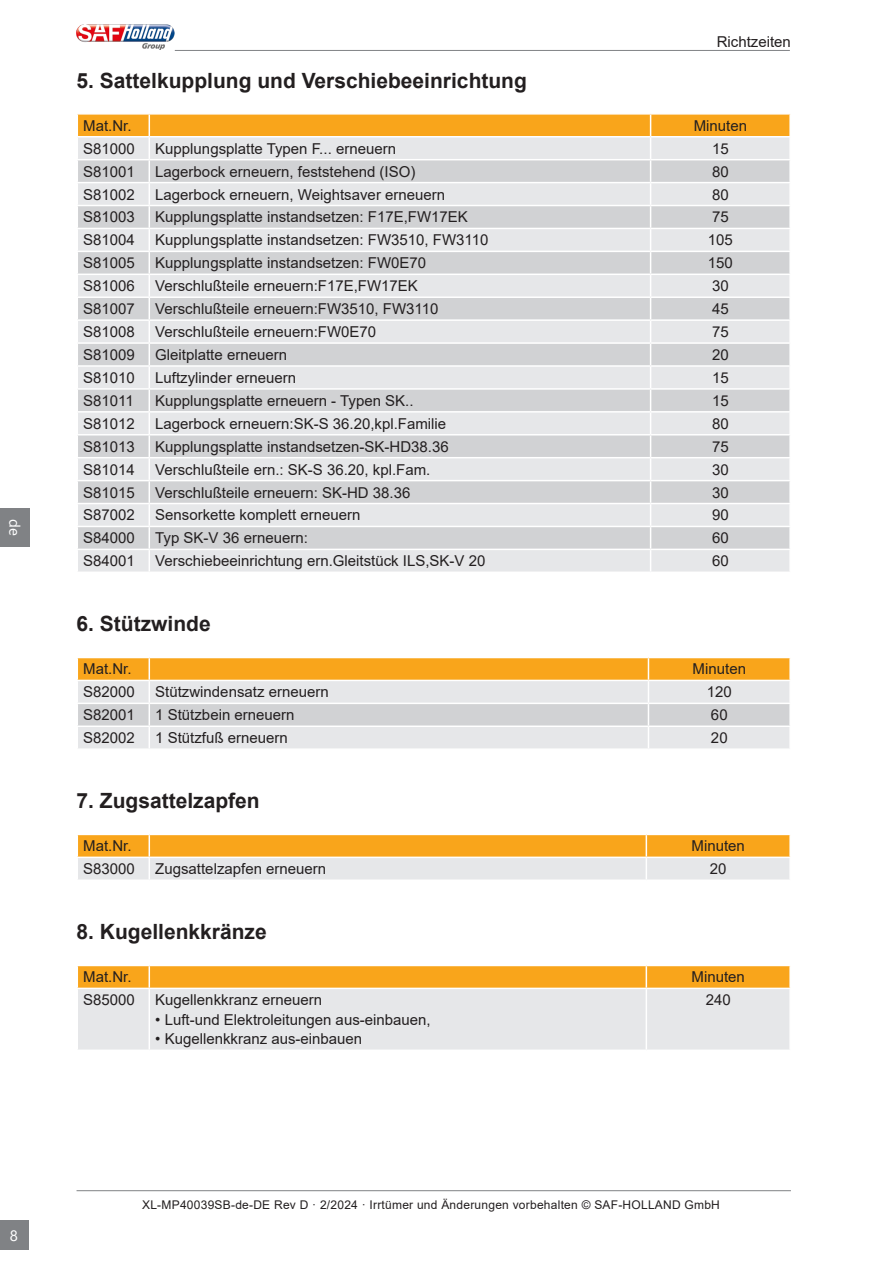
<style>
.page{position:relative;width:893px;height:1263px;background:#fff}
.page>*{position:absolute;margin:0;border:0;box-sizing:border-box;transform-origin:0 0}
.t1{font:700 21px "Arial";color:#231f20}
.t2{font:15px "Arial";color:#231f20}
.t3{font:15px "Segoe UI";color:#fff}
.t4{font:12px "Arial";letter-spacing:.02em;color:#231f20}
</style>
<div class="page">
<hr style="left:175px;top:50px;width:615px;height:1px;background:#808285">
<img style="left:77px;top:25px;width:98px;height:25px">
<hr style="left:77px;top:1190px;width:714px;height:1px;background:#808285">
<div style="left:0;top:1220px;width:29px;height:30px;background:#808285"></div>
<div style="left:0;top:508px;width:30px;height:38px;background:#808285"></div>
<svg style="left:77px;top:114px;width:713px;height:457px;background:#dfdcd8"></svg>
<hr style="left:789px;top:550px;width:2px;height:21px;background:#fff">
<svg style="left:77px;top:657px;width:713px;height:91px;background:#e7d4b5"></svg>
<hr style="left:789px;top:727px;width:2px;height:21px;background:#fff">
<svg style="left:77px;top:834px;width:713px;height:45px;background:#f0c988"></svg>
<hr style="left:789px;top:858px;width:2px;height:21px;background:#fff">
<svg style="left:77px;top:965px;width:712px;height:84px;background:#ebd6b4"></svg>
<hr style="left:77px;top:988px;width:72px;height:1px;background:#fff">
<hr style="left:77px;top:989px;width:1px;height:60px;background:#fff">
<hr style="left:149px;top:988px;width:497px;height:1px;background:#fff">
<hr style="left:149px;top:989px;width:1px;height:60px;background:#fff">
<hr style="left:646px;top:988px;width:145px;height:1px;background:#fff">
<hr style="left:646px;top:989px;width:1px;height:60px;background:#fff">
<p class="t3" style="left:29px;top:519px;width:18px;rotate:90deg">de</p>
<p class="t2" style="left:717px;top:31px;width:76px">Richtzeiten</p>
<p class="t1" style="left:77px;top:65px;width:452px">5. Sattelkupplung und Verschiebeeinrichtung</p>
<p class="t2" style="left:83px;top:115px;width:50px">Mat.Nr.</p>
<p class="t2" style="left:694px;top:115px;width:55px">Minuten</p>
<p class="t2" style="left:83px;top:138px;width:53px">S81000</p>
<p class="t2" style="left:155px;top:138px;width:242px">Kupplungsplatte Typen F... erneuern</p>
<p class="t2" style="left:712px;top:138px;width:18px">15</p>
<p class="t2" style="left:83px;top:161px;width:53px">S81001</p>
<p class="t2" style="left:155px;top:161px;width:262px">Lagerbock erneuern, feststehend (ISO)</p>
<p class="t2" style="left:712px;top:161px;width:18px">80</p>
<p class="t2" style="left:83px;top:184px;width:53px">S81002</p>
<p class="t2" style="left:155px;top:184px;width:291px">Lagerbock erneuern, Weightsaver erneuern</p>
<p class="t2" style="left:712px;top:184px;width:18px">80</p>
<p class="t2" style="left:83px;top:207px;width:53px">S81003</p>
<p class="t2" style="left:155px;top:207px;width:314px">Kupplungsplatte instandsetzen: F17E,FW17EK</p>
<p class="t2" style="left:712px;top:207px;width:18px">75</p>
<p class="t2" style="left:83px;top:230px;width:53px">S81004</p>
<p class="t2" style="left:155px;top:230px;width:335px">Kupplungsplatte instandsetzen: FW3510, FW3110</p>
<p class="t2" style="left:708px;top:230px;width:27px">105</p>
<p class="t2" style="left:83px;top:253px;width:53px">S81005</p>
<p class="t2" style="left:155px;top:253px;width:272px">Kupplungsplatte instandsetzen: FW0E70</p>
<p class="t2" style="left:708px;top:253px;width:27px">150</p>
<p class="t2" style="left:83px;top:276px;width:53px">S81006</p>
<p class="t2" style="left:155px;top:276px;width:264px">Verschlußteile erneuern:F17E,FW17EK</p>
<p class="t2" style="left:712px;top:276px;width:18px">30</p>
<p class="t2" style="left:83px;top:299px;width:53px">S81007</p>
<p class="t2" style="left:155px;top:299px;width:285px">Verschlußteile erneuern:FW3510, FW3110</p>
<p class="t2" style="left:712px;top:299px;width:18px">45</p>
<p class="t2" style="left:83px;top:321px;width:53px">S81008</p>
<p class="t2" style="left:155px;top:321px;width:222px">Verschlußteile erneuern:FW0E70</p>
<p class="t2" style="left:712px;top:321px;width:18px">75</p>
<p class="t2" style="left:83px;top:344px;width:53px">S81009</p>
<p class="t2" style="left:155px;top:344px;width:133px">Gleitplatte erneuern</p>
<p class="t2" style="left:712px;top:344px;width:18px">20</p>
<p class="t2" style="left:83px;top:367px;width:53px">S81010</p>
<p class="t2" style="left:155px;top:367px;width:142px">Luftzylinder erneuern</p>
<p class="t2" style="left:712px;top:367px;width:18px">15</p>
<p class="t2" style="left:83px;top:390px;width:52px">S81011</p>
<p class="t2" style="left:155px;top:390px;width:260px">Kupplungsplatte erneuern - Typen SK..</p>
<p class="t2" style="left:712px;top:390px;width:18px">15</p>
<p class="t2" style="left:83px;top:413px;width:53px">S81012</p>
<p class="t2" style="left:155px;top:413px;width:292px">Lagerbock erneuern:SK-S 36.20,kpl.Familie</p>
<p class="t2" style="left:712px;top:413px;width:18px">80</p>
<p class="t2" style="left:83px;top:436px;width:53px">S81013</p>
<p class="t2" style="left:155px;top:436px;width:295px">Kupplungsplatte instandsetzen-SK-HD38.36</p>
<p class="t2" style="left:712px;top:436px;width:18px">75</p>
<p class="t2" style="left:83px;top:459px;width:53px">S81014</p>
<p class="t2" style="left:155px;top:459px;width:277px">Verschlußteile ern.: SK-S 36.20, kpl.Fam.</p>
<p class="t2" style="left:712px;top:459px;width:18px">30</p>
<p class="t2" style="left:83px;top:482px;width:53px">S81015</p>
<p class="t2" style="left:155px;top:482px;width:257px">Verschlußteile erneuern: SK-HD 38.36</p>
<p class="t2" style="left:712px;top:482px;width:18px">30</p>
<p class="t2" style="left:83px;top:505px;width:53px">S87002</p>
<p class="t2" style="left:155px;top:505px;width:207px">Sensorkette komplett erneuern</p>
<p class="t2" style="left:712px;top:505px;width:18px">90</p>
<p class="t2" style="left:83px;top:528px;width:53px">S84000</p>
<p class="t2" style="left:155px;top:528px;width:154px">Typ SK-V 36 erneuern:</p>
<p class="t2" style="left:712px;top:528px;width:18px">60</p>
<p class="t2" style="left:83px;top:551px;width:53px">S84001</p>
<p class="t2" style="left:155px;top:551px;width:332px">Verschiebeeinrichtung ern.Gleitstück ILS,SK-V 20</p>
<p class="t2" style="left:712px;top:551px;width:18px">60</p>
<p class="t1" style="left:77px;top:609px;width:136px">6. Stützwinde</p>
<p class="t2" style="left:83px;top:659px;width:50px">Mat.Nr.</p>
<p class="t2" style="left:693px;top:659px;width:55px">Minuten</p>
<p class="t2" style="left:83px;top:682px;width:53px">S82000</p>
<p class="t2" style="left:155px;top:682px;width:175px">Stützwindensatz erneuern</p>
<p class="t2" style="left:707px;top:682px;width:27px">120</p>
<p class="t2" style="left:83px;top:705px;width:53px">S82001</p>
<p class="t2" style="left:155px;top:705px;width:141px">1 Stützbein erneuern</p>
<p class="t2" style="left:711px;top:705px;width:18px">60</p>
<p class="t2" style="left:83px;top:728px;width:53px">S82002</p>
<p class="t2" style="left:155px;top:728px;width:134px">1 Stützfuß erneuern</p>
<p class="t2" style="left:711px;top:728px;width:18px">20</p>
<p class="t1" style="left:77px;top:786px;width:185px">7. Zugsattelzapfen</p>
<p class="t2" style="left:83px;top:836px;width:50px">Mat.Nr.</p>
<p class="t2" style="left:692px;top:836px;width:55px">Minuten</p>
<p class="t2" style="left:83px;top:859px;width:53px">S83000</p>
<p class="t2" style="left:155px;top:859px;width:172px">Zugsattelzapfen erneuern</p>
<p class="t2" style="left:710px;top:859px;width:18px">20</p>
<p class="t1" style="left:77px;top:917px;width:192px">8. Kugellenkkränze</p>
<p class="t2" style="left:83px;top:967px;width:50px">Mat.Nr.</p>
<p class="t2" style="left:692px;top:967px;width:55px">Minuten</p>
<p class="t2" style="left:83px;top:990px;width:53px">S85000</p>
<p class="t2" style="left:155px;top:990px;width:168px">Kugellenkkranz erneuern</p>
<p class="t2" style="left:155px;top:1009px;width:277px">• Luft-und Elektroleitungen aus-einbauen,</p>
<p class="t2" style="left:155px;top:1029px;width:209px">• Kugellenkkranz aus-einbauen</p>
<p class="t2" style="left:706px;top:990px;width:27px">240</p>
<p class="t3" style="left:10px;top:1221px;width:10px">8</p>
<p class="t4" style="left:142px;top:1196px;width:579px">XL-MP40039SB-de-DE Rev D · 2/2024 · Irrtümer und Änderungen vorbehalten © SAF-HOLLAND GmbH</p>
</div>
